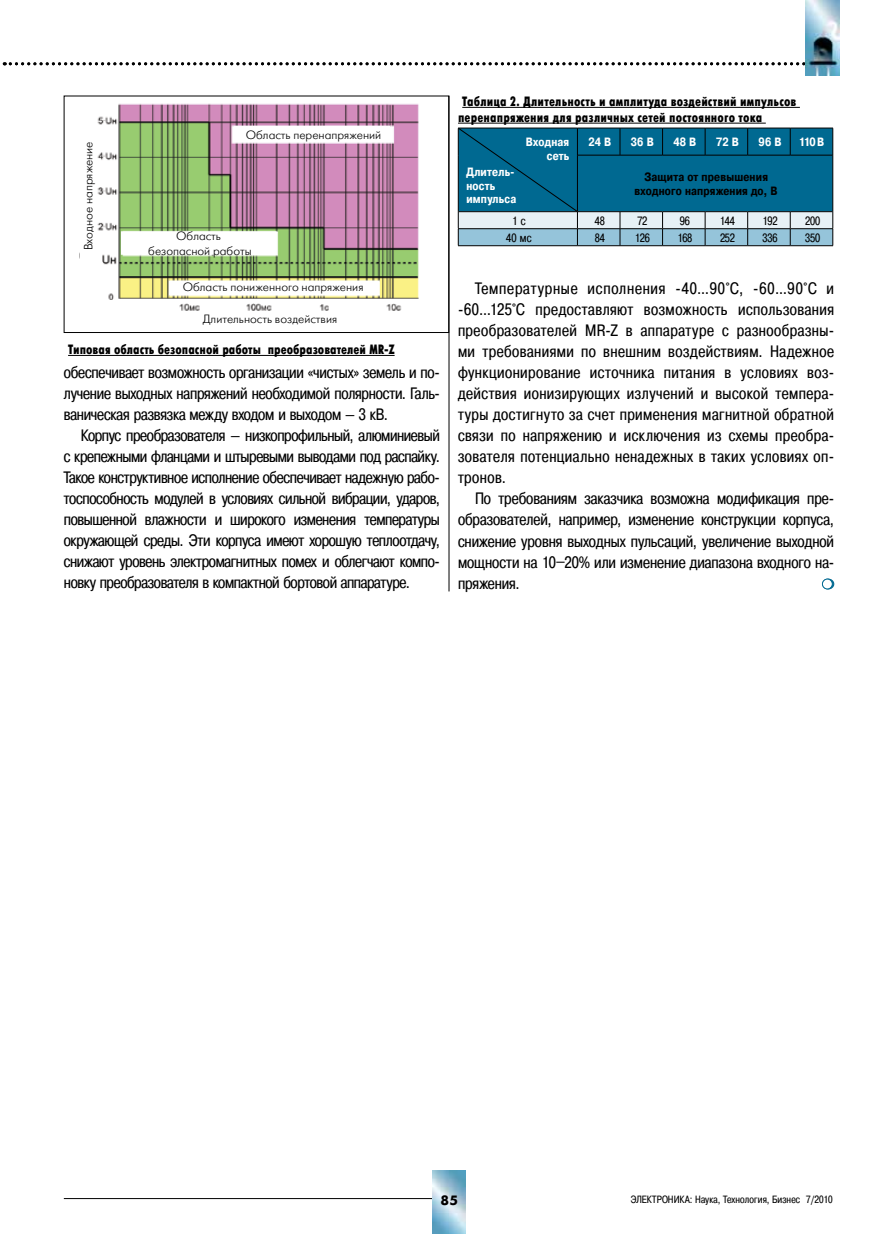
<style>
.page{position:relative;width:881px;height:1234px;background:#fff}
.page>*{position:absolute;margin:0;border:0;box-sizing:border-box;transform-origin:0 0}
.t1{font:16.5px/21px "Pragmatica Cond C";letter-spacing:-.005em;color:#000;text-align:justify}
.t2{font:13.5px/15.8px "Futuris X Cond C";letter-spacing:.005em;color:#000}
.t3{font:700 13.5px "Futuris C";color:#000}
.t4{font:12px/14.4px "Futuris Light C";color:#000;text-align:center}
.t5{font:700 12px/13.5px "Pragmatica Cond C";letter-spacing:.02em;color:#fff;text-align:right}
.t6{font:700 12px/13.5px "Pragmatica Cond C";letter-spacing:.015em;color:#000;text-align:center}
.t7{font:12px "Pragmatica Cond C";letter-spacing:-.01em;color:#000}
.t8{font:10.5px "Pragmatica Cond C";letter-spacing:.01em;color:#000}
</style>
<div class="page">
<div style="left:822px;top:579px;width:11px;height:10px;background:#096e95;border-radius:50%"></div>
<div style="left:821px;top:578px;width:12px;height:11px;border:1px solid #006991;border-radius:50%"></div>
<svg style="left:822px;top:579px;width:10px;height:10px"></svg>
<div style="left:821px;top:578px;width:11px;height:11px;border:1px solid #006991;border-radius:50%"></div>
<hr style="left:462px;top:107px;width:337px;height:1px;background:#000">
<hr style="left:458px;top:123px;width:307px;height:1px;background:#000">
<svg style="left:458px;top:128px;width:375px;height:118px;background:#3282a0"></svg>
<hr style="left:64px;top:1197px;width:384px;height:1px;background:#000">
<svg style="left:465px;top:1170px;width:1px;height:63px"></svg>
<img style="left:432px;top:1170px;width:33px;height:63px">
<svg style="left:4px;top:62px;width:801px;height:3px"></svg>
<hr style="left:448px;top:96px;width:1px;height:495px;background:#000">
<img style="left:805px;top:0;width:34px;height:76px">
<img style="left:64px;top:95px;width:367px;height:216px">
<div style="left:234px;top:126px;width:155px;height:14px;background:#fff"></div>
<div style="left:169px;top:280px;width:209px;height:14px;background:#fff"></div>
<div style="left:80px;top:126px;width:14px;height:156px;background:#fff"></div>
<div style="left:121px;top:231px;width:155px;height:24px;background:#fff"></div>
<hr style="left:68px;top:355px;width:326px;height:1px;background:#000">
<div style="left:64px;top:96px;width:385px;height:237px;border:1px solid #000"></div>
<p class="t4" style="left:81px;top:250px;width:110px;rotate:-90deg">Входное напряжение</p>
<p class="t4" style="left:246px;top:128px;width:137px">Область перенапряжений</p>
<p class="t4" style="left:148px;top:229px;width:105px">Область безопасной работы</p>
<p class="t4" style="left:183px;top:280px;width:182px">Область пониженного напряжения</p>
<p class="t4" style="left:203px;top:312px;width:136px">Длительность воздействия</p>
<p class="t2" style="left:68px;top:341px;width:328px">Типовая область безопасной работы преобразователей MR-Z</p>
<p class="t1" style="left:64px;top:362px;width:377px">обеспечивает возможность организации «чистых» земель и по&shy;лучение выходных напряжений необходимой полярности. Галь&shy;ваническая развязка между входом и выходом — 3 кВ.</p>
<p class="t1" style="left:64px;top:425px;width:377px;text-indent:17px">Корпус преобразователя — низкопрофильный, алюминиевый с крепежными фланцами и штыревыми выводами под распайку.<br>Такое конструктивное исполнение обеспечивает надежную рабо&shy;тоспособность модулей в условиях сильной вибрации, ударов, повышенной влажности и широкого изменения температуры окружающей среды. Эти корпуса имеют хорошую теплоотдачу, снижают уровень электромагнитных помех и облегчают компо&shy;новку преобразователя в компактной бортовой аппаратуре.</p>
<p class="t2" style="left:458px;top:94px;width:340px;text-indent:4px">Таблица 2. Длительность и амплитуда воздействий импульсов перенапряжения для различных сетей постоянного тока</p>
<p class="t5" style="left:525px;top:135px;width:45px">Входная сеть</p>
<p class="t5" style="left:466px;top:165px;width:51px;text-align:left">Длитель&shy;ность импульса</p>
<p class="t5" style="left:588px;top:135px;width:24px">24 В</p>
<p class="t5" style="left:630px;top:135px;width:24px">36 В</p>
<p class="t5" style="left:673px;top:135px;width:24px">48 В</p>
<p class="t5" style="left:715px;top:135px;width:24px">72 В</p>
<p class="t5" style="left:758px;top:135px;width:24px">96 В</p>
<p class="t5" style="left:798px;top:135px;width:27px">110 В</p>
<p class="t6" style="left:634px;top:170px;width:144px">Защита от превышения входного напряжения до, В</p>
<p class="t7" style="left:512px;top:214px;width:15px">1 с</p>
<p class="t7" style="left:594px;top:214px;width:12px">48</p>
<p class="t7" style="left:637px;top:214px;width:11px">72</p>
<p class="t7" style="left:679px;top:214px;width:12px">96</p>
<p class="t7" style="left:719px;top:214px;width:17px">144</p>
<p class="t7" style="left:762px;top:214px;width:16px">192</p>
<p class="t7" style="left:804px;top:214px;width:17px">200</p>
<p class="t7" style="left:506px;top:231px;width:27px">40 мс</p>
<p class="t7" style="left:594px;top:231px;width:12px">84</p>
<p class="t7" style="left:634px;top:231px;width:16px">126</p>
<p class="t7" style="left:677px;top:231px;width:17px">168</p>
<p class="t7" style="left:719px;top:231px;width:16px">252</p>
<p class="t7" style="left:762px;top:231px;width:17px">336</p>
<p class="t7" style="left:804px;top:231px;width:17px">350</p>
<p class="t1" style="left:458px;top:278px;width:377px;text-indent:17px">Температурные исполнения -40…90°С, -60…90°С и -60…125°С предоставляют возможность использования преобразователей MR-Z в аппаратуре с разнообразны&shy;ми требованиями по внешним воздействиям. Надежное функционирование источника питания в условиях воз&shy;действия ионизирующих излучений и высокой темпера&shy;туры достигнуто за счет применения магнитной обратной связи по напряжению и исключения из схемы преобра&shy;зователя потенциально ненадежных в таких условиях оп&shy;тронов.</p>
<p class="t1" style="left:458px;top:488px;width:377px;text-indent:17px">По требованиям заказчика возможна модификация пре&shy;образователей, например, изменение конструкции корпуса, снижение уровня выходных пульсаций, увеличение выходной мощности на 10–20% или изменение диапазона входного на&shy;пряжения.</p>
<p class="t3" style="left:441px;top:1192px;width:18px">85</p>
<p class="t8" style="left:630px;top:1192px;width:203px">ЭЛЕКТРОНИКА: Наука, Технология, Бизнес 7/2010</p>
</div>
